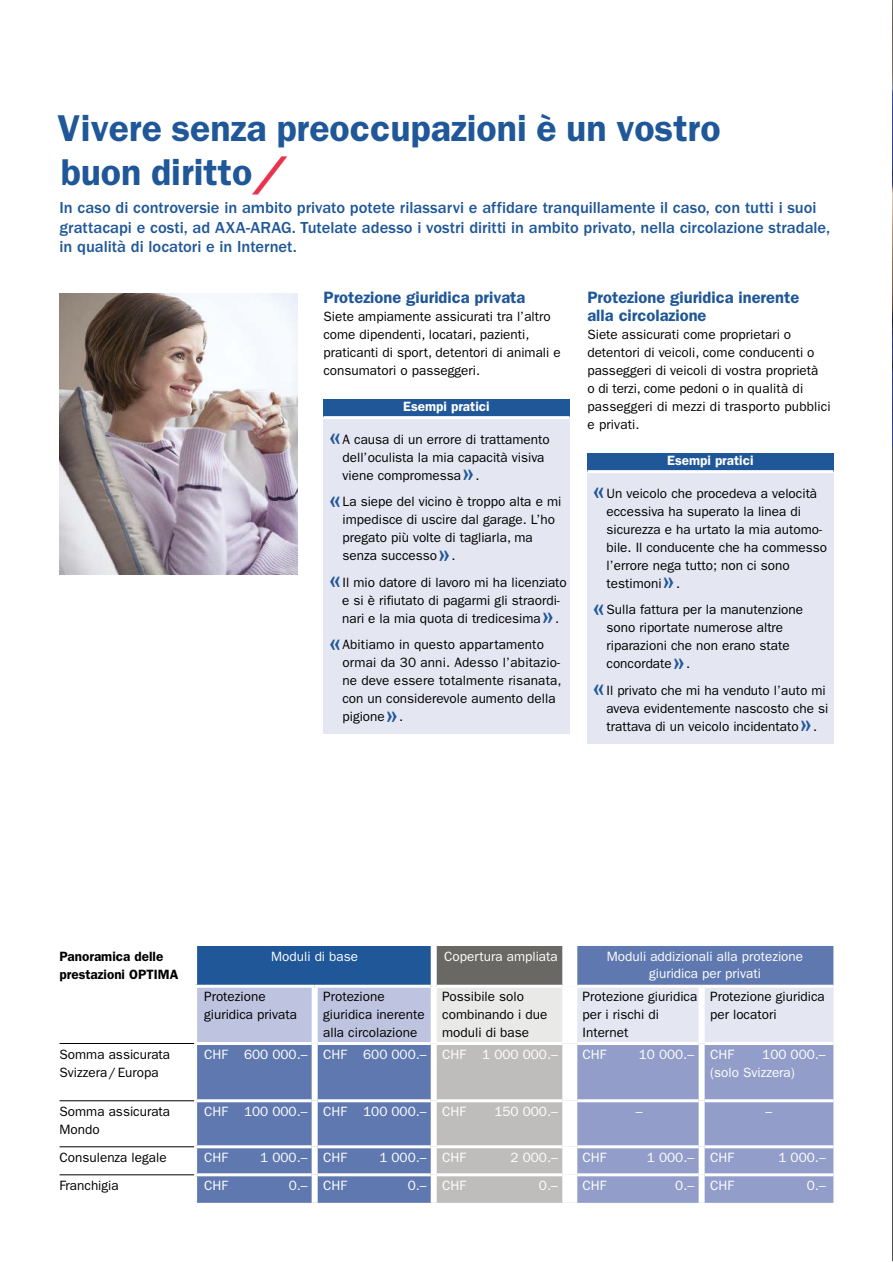
<style>
.page{position:relative;width:893px;height:1263px;background:#fff}
.page>*{position:absolute;margin:0;border:0;box-sizing:border-box;transform-origin:0 0}
.t1{font:600 37.5px/43.5px "ITC Franklin Gothic Std";color:#1f5798}
.t2{font:36px "ITC Franklin Gothic Std";color:#1f5798}
.t3{font:500 16.5px/19.5px "ITC Franklin Gothic Std";color:#1f5798}
.t4{font:600 16.5px/18px "ITC Franklin Gothic Std";color:#1f5798}
.t5{font:13.5px/18px "ITC Franklin Gothic Std";color:#000}
.t6{font:13.5px/16.5px "ITC Franklin Gothic Std";color:#fff;text-align:center}
.t7{font:600 13.5px/18px "ITC Franklin Gothic Std";color:#000}
.t8{font:600 13.5px "ITC Franklin Gothic Std";color:#fff}
.s1{font-family:"AXA Switch";font-weight:400;font-style:italic;color:#e8324e}
</style>
<div class="page">
<div style="left:323px;top:399px;width:246px;height:19px;background:#1f5798"></div>
<div style="left:323px;top:418px;width:246px;height:316px;background:#e4e6f2"></div>
<hr style="left:323px;top:416px;width:246px;height:3px;background:#fff">
<div style="left:587px;top:453px;width:246px;height:19px;background:#1f5798"></div>
<div style="left:587px;top:472px;width:246px;height:272px;background:#e4e6f2"></div>
<hr style="left:587px;top:470px;width:246px;height:3px;background:#fff">
<hr style="left:892px;top:0;width:1px;height:1261px;background:#000">
<svg style="left:197px;top:946px;width:636px;height:39px;background:#4a6998"></svg>
<svg style="left:197px;top:988px;width:636px;height:215px;background:#9da9c9"></svg>
<hr style="left:194px;top:1042px;width:118px;height:3px;background:#fff">
<hr style="left:318px;top:1042px;width:113px;height:3px;background:#fff">
<hr style="left:437px;top:1042px;width:125px;height:3px;background:#fff">
<hr style="left:577px;top:1042px;width:122px;height:3px;background:#fff">
<hr style="left:705px;top:1042px;width:128px;height:3px;background:#fff">
<hr style="left:194px;top:1099px;width:118px;height:3px;background:#fff">
<hr style="left:318px;top:1099px;width:113px;height:3px;background:#fff">
<hr style="left:437px;top:1099px;width:125px;height:3px;background:#fff">
<hr style="left:577px;top:1099px;width:122px;height:3px;background:#fff">
<hr style="left:705px;top:1099px;width:128px;height:3px;background:#fff">
<hr style="left:194px;top:1145px;width:118px;height:3px;background:#fff">
<hr style="left:318px;top:1145px;width:113px;height:3px;background:#fff">
<hr style="left:437px;top:1145px;width:125px;height:3px;background:#fff">
<hr style="left:577px;top:1145px;width:122px;height:3px;background:#fff">
<hr style="left:705px;top:1145px;width:128px;height:3px;background:#fff">
<hr style="left:194px;top:1173px;width:118px;height:3px;background:#fff">
<hr style="left:318px;top:1173px;width:113px;height:3px;background:#fff">
<hr style="left:437px;top:1173px;width:125px;height:3px;background:#fff">
<hr style="left:577px;top:1173px;width:122px;height:3px;background:#fff">
<hr style="left:705px;top:1173px;width:128px;height:3px;background:#fff">
<hr style="left:60px;top:1043px;width:134px;height:1px;background:#000">
<hr style="left:60px;top:1100px;width:134px;height:1px;background:#000">
<hr style="left:60px;top:1146px;width:134px;height:1px;background:#000">
<hr style="left:60px;top:1174px;width:134px;height:1px;background:#000">
<div style="left:312px;top:988px;width:6px;height:55px;background:#fff"></div>
<div style="left:312px;top:1043px;width:6px;height:58px;background:#fff"></div>
<div style="left:312px;top:1101px;width:6px;height:46px;background:#fff"></div>
<div style="left:312px;top:1147px;width:6px;height:28px;background:#fff"></div>
<div style="left:312px;top:1175px;width:6px;height:28px;background:#fff"></div>
<div style="left:431px;top:946px;width:6px;height:40px;background:#fff"></div>
<div style="left:431px;top:986px;width:6px;height:57px;background:#fff"></div>
<div style="left:431px;top:1043px;width:6px;height:58px;background:#fff"></div>
<div style="left:431px;top:1101px;width:6px;height:46px;background:#fff"></div>
<div style="left:431px;top:1147px;width:6px;height:28px;background:#fff"></div>
<div style="left:431px;top:1175px;width:6px;height:28px;background:#fff"></div>
<div style="left:699px;top:988px;width:6px;height:55px;background:#fff"></div>
<div style="left:699px;top:1043px;width:6px;height:58px;background:#fff"></div>
<div style="left:699px;top:1101px;width:6px;height:46px;background:#fff"></div>
<div style="left:699px;top:1147px;width:6px;height:28px;background:#fff"></div>
<div style="left:699px;top:1175px;width:6px;height:28px;background:#fff"></div>
<div style="left:562px;top:946px;width:15px;height:40px;background:#fff"></div>
<div style="left:562px;top:986px;width:15px;height:57px;background:#fff"></div>
<div style="left:562px;top:1043px;width:15px;height:58px;background:#fff"></div>
<div style="left:562px;top:1101px;width:15px;height:46px;background:#fff"></div>
<div style="left:562px;top:1147px;width:15px;height:28px;background:#fff"></div>
<div style="left:562px;top:1175px;width:15px;height:28px;background:#fff"></div>
<img style="left:892px;top:0;width:1px;height:446px">
<img style="left:60px;top:294px;width:237px;height:280px">
<h1 class="t1" style="left:58px;top:107px;width:664px">Vivere senza preoccupazioni è un vostro buon diritto<span class="s1">/</span></h1>
<p class="t3" style="left:60px;top:198px;width:772px">In caso di controversie in ambito privato potete rilassarvi e affidare tranquillamente il caso, con tutti i suoi grattacapi e costi, ad AXA-ARAG. Tutelate adesso i vostri diritti in ambito privato, nella circolazione stradale, in qualità di locatori e in Internet.</p>
<p class="t4" style="left:323px;top:289px;width:203px">Protezione giuridica privata</p>
<p class="t5" style="left:323px;top:308px;width:239px">Siete ampiamente assicurati tra l’altro come dipendenti, locatari, pazienti, praticanti di sport, detentori di animali e consumatori o passeggeri.</p>
<p class="t8" style="left:403px;top:399px;width:88px">Esempi pratici</p>
<h2 class="t2" style="left:328px;top:415px;width:16px">«</h2>
<p class="t5" style="left:343px;top:430px;width:209px">A causa di un errore di trattamento dell’oculista la mia capacità visiva viene compromessa</p>
<h2 class="t2" style="left:461px;top:451px;width:16px">»</h2>
<p class="t5" style="left:475px;top:466px;width:6px">.</p>
<h2 class="t2" style="left:328px;top:478px;width:16px">«</h2>
<p class="t5" style="left:343px;top:493px;width:220px">La siepe del vicino è troppo alta e mi impedisce di uscire dal garage. L’ho pregato più volte di tagliarla, ma senza successo</p>
<h2 class="t2" style="left:437px;top:532px;width:16px">»</h2>
<p class="t5" style="left:451px;top:547px;width:6px">.</p>
<h2 class="t2" style="left:328px;top:558px;width:16px">«</h2>
<p class="t5" style="left:342px;top:573px;width:226px">Il mio datore di lavoro mi ha licenziato e si è rifiutato di pagarmi gli straordi&shy;nari e la mia quota di tredicesima</p>
<h2 class="t2" style="left:541px;top:594px;width:16px">»</h2>
<p class="t5" style="left:555px;top:609px;width:6px">.</p>
<h2 class="t2" style="left:328px;top:621px;width:16px">«</h2>
<p class="t5" style="left:342px;top:636px;width:221px">Abitiamo in questo appartamento ormai da 30 anni. Adesso l’abitazio&shy;ne deve essere totalmente risanata, con un considerevole aumento della pigione</p>
<h2 class="t2" style="left:385px;top:693px;width:16px">»</h2>
<p class="t5" style="left:399px;top:708px;width:6px">.</p>
<p class="t4" style="left:587px;top:289px;width:213px">Protezione giuridica inerente alla circolazione</p>
<p class="t5" style="left:587px;top:326px;width:245px">Siete assicurati come proprietari o detentori di veicoli, come conducenti o passeggeri di veicoli di vostra proprietà<br>o di terzi, come pedoni o in qualità di passeggeri di mezzi di trasporto pubblici e privati.</p>
<p class="t8" style="left:667px;top:453px;width:88px">Esempi pratici</p>
<h2 class="t2" style="left:592px;top:469px;width:16px">«</h2>
<p class="t5" style="left:606px;top:484px;width:222px">Un veicolo che procedeva a velocità eccessiva ha superato la linea di sicurezza e ha urtato la mia automo&shy;bile. Il conducente che ha commesso l’errore nega tutto; non ci sono testimoni</p>
<h2 class="t2" style="left:662px;top:559px;width:16px">»</h2>
<p class="t5" style="left:676px;top:574px;width:6px">.</p>
<h2 class="t2" style="left:592px;top:586px;width:16px">«</h2>
<p class="t5" style="left:606px;top:601px;width:198px">Sulla fattura per la manutenzione sono riportate numerose altre riparazioni che non erano state concordate</p>
<h2 class="t2" style="left:672px;top:640px;width:16px">»</h2>
<p class="t5" style="left:686px;top:655px;width:6px">.</p>
<h2 class="t2" style="left:592px;top:666px;width:16px">«</h2>
<p class="t5" style="left:606px;top:681px;width:223px">Il privato che mi ha venduto l’auto mi aveva evidentemente nascosto che si trattava di un veicolo incidentato</p>
<h2 class="t2" style="left:799px;top:702px;width:16px">»</h2>
<p class="t5" style="left:813px;top:717px;width:6px">.</p>
<p class="t7" style="left:60px;top:947px;width:120px">Panoramica delle prestazioni OPTIMA</p>
<p class="t6" style="left:271px;top:948px;width:88px">Moduli di base</p>
<p class="t6" style="left:444px;top:948px;width:115px">Copertura ampliata</p>
<p class="t6" style="left:607px;top:948px;width:198px">Moduli addizionali alla protezione giuridica per privati</p>
<p class="t5" style="left:204px;top:988px;width:94px">Protezione giuridica privata</p>
<p class="t5" style="left:323px;top:988px;width:103px">Protezione giuridica inerente alla circolazione</p>
<p class="t5" style="left:442px;top:988px;width:107px">Possibile solo combinando i due moduli di base</p>
<p class="t5" style="left:583px;top:988px;width:116px">Protezione giuridica per i rischi di<br>Internet</p>
<p class="t5" style="left:710px;top:988px;width:116px">Protezione giuridica per locatori</p>
<p class="t5" style="left:60px;top:1045px;width:112px">Somma assicurata<br>Svizzera/Europa</p>
<p class="t6" style="left:204px;top:1046px;width:355px">CHF 600 000.– CHF 600 000.– CHF 1 000 000.–</p>
<p class="t6" style="left:583px;top:1046px;width:25px">CHF</p>
<p class="t6" style="left:639px;top:1046px;width:97px">10 000.– CHF</p>
<p class="t6" style="left:710px;top:1045px;width:117px;line-height:18px;text-align:left;text-indent:52px">100 000.– (solo Svizzera)</p>
<p class="t5" style="left:60px;top:1102px;width:112px">Somma assicurata<br>Mondo</p>
<p class="t6" style="left:204px;top:1103px;width:263px">CHF 100 000.– CHF 100 000.– CHF</p>
<p class="t6" style="left:494px;top:1103px;width:65px">150 000.–</p>
<p class="t6" style="left:636px;top:1103px;width:8px">–</p>
<p class="t6" style="left:765px;top:1103px;width:8px">–</p>
<p class="t5" style="left:60px;top:1148px;width:109px">Consulenza legale</p>
<p class="t6" style="left:204px;top:1149px;width:25px">CHF</p>
<p class="t6" style="left:260px;top:1149px;width:88px">1 000.– CHF</p>
<p class="t6" style="left:379px;top:1149px;width:88px">1 000.– CHF</p>
<p class="t6" style="left:511px;top:1149px;width:49px">2 000.–</p>
<p class="t6" style="left:583px;top:1149px;width:25px">CHF</p>
<p class="t6" style="left:647px;top:1149px;width:89px">1 000.– CHF</p>
<p class="t6" style="left:778px;top:1149px;width:49px">1 000.–</p>
<p class="t5" style="left:60px;top:1176px;width:61px">Franchigia</p>
<p class="t6" style="left:204px;top:1177px;width:25px">CHF</p>
<p class="t6" style="left:289px;top:1177px;width:60px">0.– CHF</p>
<p class="t6" style="left:408px;top:1177px;width:60px">0.– CHF</p>
<p class="t6" style="left:539px;top:1177px;width:20px">0.–</p>
<p class="t6" style="left:583px;top:1177px;width:25px">CHF</p>
<p class="t6" style="left:675px;top:1177px;width:60px">0.– CHF</p>
<p class="t6" style="left:807px;top:1177px;width:20px">0.–</p>
</div>
